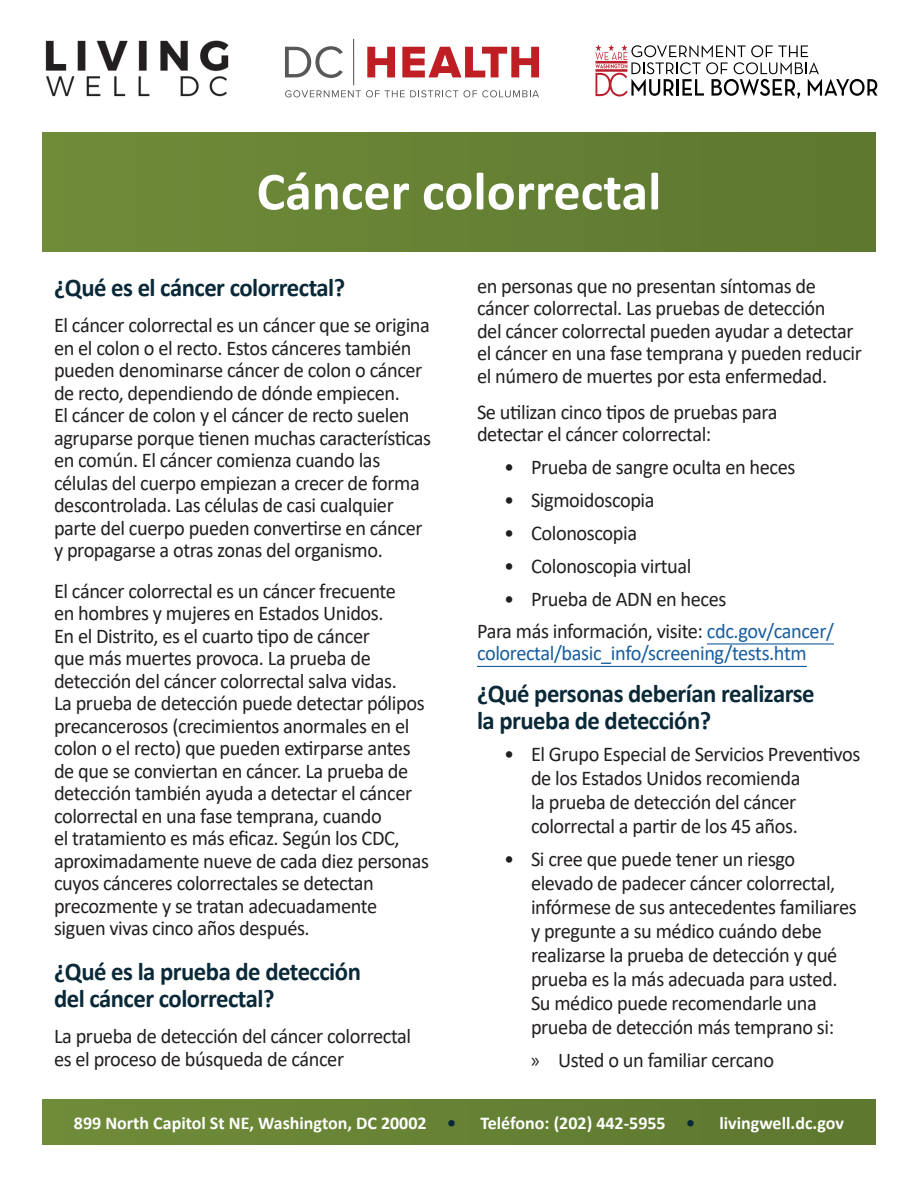
<style>
.page{position:relative;width:918px;height:1188px;background:#fff}
.page>*{position:absolute;margin:0;border:0;box-sizing:border-box;transform-origin:0 0}
.t1{font:700 54px "Calibri";color:#fff}
.t2{font:700 25.5px/27px "Calibri";letter-spacing:-.02em;color:#0a2938}
.body{font:21px/22.5px "Calibri";letter-spacing:-.02em;color:#231f20}
.t3{font:21px/22.5px "Calibri";letter-spacing:-.02em;color:#175d9e}
.body-lsa{font:21px/22.5px "Calibri";letter-spacing:-.02em;color:#231f20}
.t4{font:700 18px "Calibri";color:#fff}
.s1{color:#231f20}
.s2{font-family:"Myriad Pro"}
.s3{color:#0a2938}
</style>
<div class="page">
<div style="left:43px;top:1100px;width:832px;height:44px;background:#668234"></div>
<div style="left:43px;top:133px;width:832px;height:118px;background:#668234"></div>
<hr style="left:707px;top:643px;width:127px;height:2px;background:#175d9e">
<hr style="left:477px;top:666px;width:330px;height:1px;background:#175d9e">
<img style="left:45px;top:40px;width:184px;height:57px">
<svg style="left:285px;top:46px;width:58px;height:32px"></svg>
<svg style="left:367px;top:47px;width:28px;height:30px"></svg>
<svg style="left:402px;top:47px;width:137px;height:30px"></svg>
<hr style="left:353px;top:39px;width:1px;height:46px;background:#57585a">
<svg style="left:285px;top:90px;width:254px;height:7px"></svg>
<svg style="left:595px;top:44px;width:282px;height:54px"></svg>
<p class="t1" style="left:257px;top:153px;width:406px">Cáncer colorrectal</p>
<h1 class="t2" style="left:54px;top:274px;width:293px">¿Qué es el cáncer colorrectal?</h1>
<p class="body" style="left:54px;top:314px;width:379px">El cáncer colorrectal es un cáncer que se origina en el colon o el recto. Estos cánceres también pueden denominarse cáncer de colon o cáncer de recto, dependiendo de dónde empiecen.<br>El cáncer de colon y el cáncer de recto suelen agruparse porque tienen muchas características en común. El cáncer comienza cuando las células del cuerpo empiezan a crecer de forma descontrolada. Las células de casi cualquier parte del cuerpo pueden convertirse en cáncer y propagarse a otras zonas del organismo.</p>
<p class="body" style="left:54px;top:579px;width:377px">El cáncer colorrectal es un cáncer frecuente<br>en hombres y mujeres en Estados Unidos.<br>En el Distrito, es el cuarto tipo de cáncer<br>que más muertes provoca. La prueba de detección del cáncer colorrectal salva vidas.<br>La prueba de detección puede detectar pólipos precancerosos (crecimientos anormales en el colon o el recto) que pueden extirparse antes de que se conviertan en cáncer. La prueba de detección también ayuda a detectar el cáncer colorrectal en una fase temprana, cuando<br>el tratamiento es más eficaz. Según los CDC, aproximadamente nueve de cada diez personas cuyos cánceres colorrectales se detectan precozmente y se tratan adecuadamente siguen vivas cinco años después.</p>
<h1 class="t2" style="left:54px;top:958px;width:309px">¿Qué es la prueba de detección del cáncer colorrectal?</h1>
<p class="body" style="left:54px;top:1025px;width:359px">La prueba de detección del cáncer colorrectal es el proceso de búsqueda de cáncer</p>
<p class="body" style="left:477px;top:274px;width:386px">en personas que no presentan síntomas de cáncer colorrectal. Las pruebas de detección<br>del cáncer colorrectal pueden ayudar a detectar el cáncer en una fase temprana y pueden reducir el número de muertes por esta enfermedad.</p>
<p class="body-lsa" style="left:477px;top:400px;width:302px">Se utilizan cinco tipos de pruebas para detectar el cáncer colorrectal:</p>
<p class="body" style="left:504px;top:456px;width:293px">• Prueba de sangre oculta en heces</p>
<p class="body" style="left:504px;top:489px;width:152px">• Sigmoidoscopia</p>
<p class="body" style="left:504px;top:522px;width:135px">• Colonoscopia</p>
<p class="body" style="left:504px;top:555px;width:189px">• Colonoscopia virtual</p>
<p class="body" style="left:504px;top:588px;width:224px">• Prueba de ADN en heces</p>
<p class="t3" style="left:477px;top:619px;width:358px"><span class="s1">Para más información, visite:</span> cdc.gov/cancer/ colorectal/basic_info/screening/tests.htm</p>
<h1 class="t2" style="left:477px;top:680px;width:339px">¿Qué personas deberían realizarse la prueba de detección?</h1>
<p class="body" style="left:531px;top:741px;width:331px;line-height:24px;text-indent:-27px">• El Grupo Especial de Servicios Preventivos de los Estados Unidos recomienda<br>la prueba de detección del cáncer colorrectal a partir de los 45 años.</p>
<p class="body" style="left:531px;top:846px;width:327px;line-height:24px;text-indent:-27px">• Si cree que puede tener un riesgo elevado de padecer cáncer colorrectal, infórmese de sus antecedentes familiares y pregunte a su médico cuándo debe realizarse la prueba de detección y qué prueba es la más adecuada para usted.<br>Su médico puede recomendarle una prueba de detección más temprano si:</p>
<p class="body" style="left:531px;top:1048px;width:245px"><span class="s2">»</span> Usted o un familiar cercano</p>
<p class="t4" style="left:74px;top:1110px;width:384px">899 North Capitol St NE, Washington, DC 20002 <span class="s3">•</span></p>
<p class="t4" style="left:480px;top:1110px;width:216px">Teléfono: (202) 442-5955 <span class="s3">•</span></p>
<p class="t4" style="left:719px;top:1110px;width:126px">livingwell.dc.gov</p>
</div>
